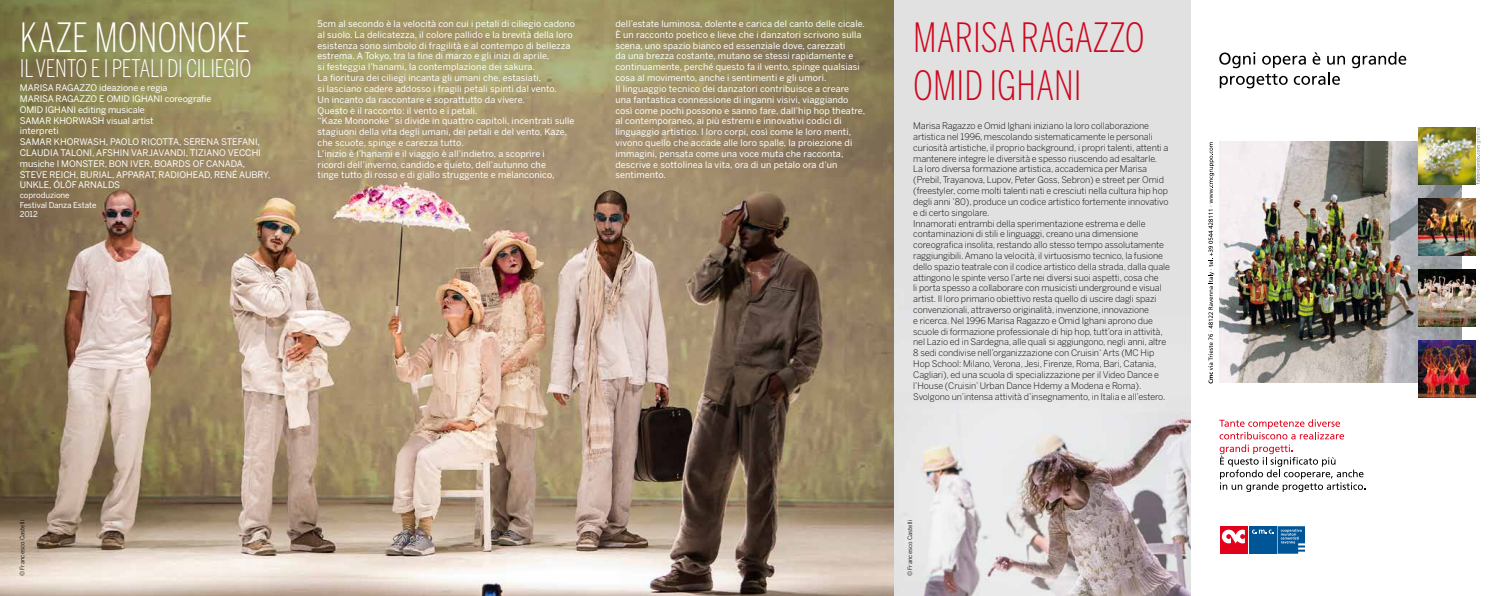
<style>
.page{position:relative;width:1489px;height:596px;background:#fff}
.page>*{position:absolute;margin:0;border:0;box-sizing:border-box;transform-origin:0 0}
.t1{font:300 40px/48px "Benton Sans Comp";color:#cd071e}
.t2{font:300 40px "Benton Sans Comp";color:#fff}
.t3{font:300 24.1px "Benton Sans Comp";letter-spacing:-.01em;color:#fff}
.t4{font:300 9px/10.8px "Benton Sans";letter-spacing:-.01em;color:#000}
.t5{font:9px/10.8px "Benton Sans";letter-spacing:.01em;color:#fff}
.t6{font:9px/10.8px "Benton Sans";letter-spacing:-.01em;color:#fff}
.t7{font:8px/9.6px "Benton Sans";letter-spacing:-.01em;color:#fff}
.t8{font:6px "Benton Sans";letter-spacing:-.01em;color:#000}
</style>
<div class="page">
<img style="left:0;top:0;width:1191px;height:595px">
<svg style="left:1219px;top:419px;width:146px;height:72px"></svg>
<svg style="left:1351px;top:52px;width:55px;height:16px"></svg>
<svg style="left:1219px;top:52px;width:125px;height:36px"></svg>
<div style="left:1219px;top:526px;width:28px;height:27px;background:#e2001a"></div>
<svg style="left:1221px;top:529px;width:23px;height:14px"></svg>
<div style="left:1248px;top:526px;width:28px;height:27px;background:#005596"></div>
<svg style="left:1252px;top:526px;width:52px;height:27px"></svg>
<svg style="left:1208px;top:142px;width:6px;height:241px"></svg>
<img style="left:1219px;top:141px;width:241px;height:241px">
<img style="left:1418px;top:198px;width:56px;height:57px">
<img style="left:1418px;top:127px;width:56px;height:57px">
<img style="left:1418px;top:269px;width:56px;height:57px">
<img style="left:1418px;top:340px;width:56px;height:57px">
<svg style="left:1475px;top:128px;width:5px;height:56px"></svg>
<h1 class="t2" style="left:20px;top:14px;width:232px">KAZE MONONOKE</h1>
<p class="t6" style="left:20px;top:82px;width:252px">MARISA RAGAZZO ideazione e regia<br>MARISA RAGAZZO E OMID IGHANI coreografie<br>OMID IGHANI editing musicale<br>SAMAR KHORWASH visual artist<br>interpreti<br>SAMAR KHORWASH, PAOLO RICOTTA, SERENA STEFANI, CLAUDIA TALONI, AFSHIN VARJAVANDI, TIZIANO VECCHI musiche I MONSTER, BON IVER, BOARDS OF CANADA, STEVE REICH, BURIAL, APPARAT, RADIOHEAD, RENÉ AUBRY, UNKLE, ÓLÖF ARNALDS</p>
<p class="t7" style="left:20px;top:190px;width:78px">coproduzione<br>Festival Danza Estate<br>2012</p>
<h2 class="t3" style="left:20px;top:54px;width:233px">IL VENTO E I PETALI DI CILIEGIO</h2>
<p class="t5" style="left:317px;top:18px;width:259px">5cm al secondo è la velocità con cui i petali di ciliegio cadono al suolo. La delicatezza, il colore pallido e la brevità della loro esistenza sono simbolo di fragilità e al contempo di bellezza estrema. A Tokyo, tra la fine di marzo e gli inizi di aprile,<br>si festeggia l’hanami, la contemplazione dei sakura.<br>La fioritura dei ciliegi incanta gli umani che, estasiati,<br>si lasciano cadere addosso i fragili petali spinti dal vento.<br>Un incanto da raccontare e soprattutto da vivere.<br>Questo è il racconto: il vento e i petali.<br>“Kaze Mononoke” si divide in quattro capitoli, incentrati sulle stagiuoni della vita degli umani, dei petali e del vento, Kaze, che scuote, spinge e carezza tutto.<br>L’inizio è l’hanami e il viaggio è all’indietro, a scoprire i<br>ricordi dell’inverno, candido e quieto, dell’autunno che<br>tinge tutto di rosso e di giallo struggente e melanconico,</p>
<p class="t5" style="left:615px;top:18px;width:251px">dell’estate luminosa, dolente e carica del canto delle cicale.<br>È un racconto poetico e lieve che i danzatori scrivono sulla scena, uno spazio bianco ed essenziale dove, carezzati<br>da una brezza costante, mutano se stessi rapidamente e continuamente, perché questo fa il vento, spinge qualsiasi cosa al movimento, anche i sentimenti e gli umori.<br>Il linguaggio tecnico dei danzatori contribuisce a creare una fantastica connessione di inganni visivi, viaggiando così come pochi possono e sanno fare, dall’hip hop theatre, al contemporaneo, ai più estremi e innovativi codici di linguaggio artistico. I loro corpi, così come le loro menti, vivono quello che accade alle loro spalle, la proiezione di immagini, pensata come una voce muta che racconta, descrive e sottolinea la vita, ora di un petalo ora d’un sentimento.</p>
<h1 class="t1" style="left:913px;top:13px;width:233px">MARISA RAGAZZO<br>OMID IGHANI</h1>
<p class="t4" style="left:913px;top:120px;width:258px">Marisa Ragazzo e Omid Ighani iniziano la loro collaborazione artistica nel 1996, mescolando sistematicamente le personali curiosità artistiche, il proprio background, i propri talenti, attenti a mantenere integre le diversità e spesso riuscendo ad esaltarle.<br>La loro diversa formazione artistica, accademica per Marisa (Prebil, Trayanova, Lupov, Peter Goss, Sebron) e street per Omid (freestyler, come molti talenti nati e cresciuti nella cultura hip hop degli anni ’80), produce un codice artistico fortemente innovativo e di certo singolare.<br>Innamorati entrambi della sperimentazione estrema e delle contaminazioni di stili e linguaggi, creano una dimensione coreografica insolita, restando allo stesso tempo assolutamente raggiungibili. Amano la velocità, il virtuosismo tecnico, la fusione dello spazio teatrale con il codice artistico della strada, dalla quale attingono le spinte verso l’arte nei diversi suoi aspetti, cosa che<br>li porta spesso a collaborare con musicisti underground e visual artist. Il loro primario obiettivo resta quello di uscire dagli spazi convenzionali, attraverso originalità, invenzione, innovazione<br>e ricerca. Nel 1996 Marisa Ragazzo e Omid Ighani aprono due scuole di formazione professionale di hip hop, tutt’ora in attività, nel Lazio ed in Sardegna, alle quali si aggiungono, negli anni, altre 8 sedi condivise nell’organizzazione con Cruisin‘ Arts (MC Hip Hop School: Milano, Verona, Jesi, Firenze, Roma, Bari, Catania, Cagliari), ed una scuola di specializzazione per il Video Dance e l’House (Cruisin’ Urban Dance Hdemy a Modena e Roma).<br>Svolgono un’intensa attività d’insegnamento, in Italia e all’estero.</p>
<p class="t8" style="left:19px;top:575px;width:58px;rotate:-90deg">© Francesco Castelli</p>
<p class="t8" style="left:906px;top:575px;width:58px;rotate:-90deg">© Francesco Castelli</p>
</div>
